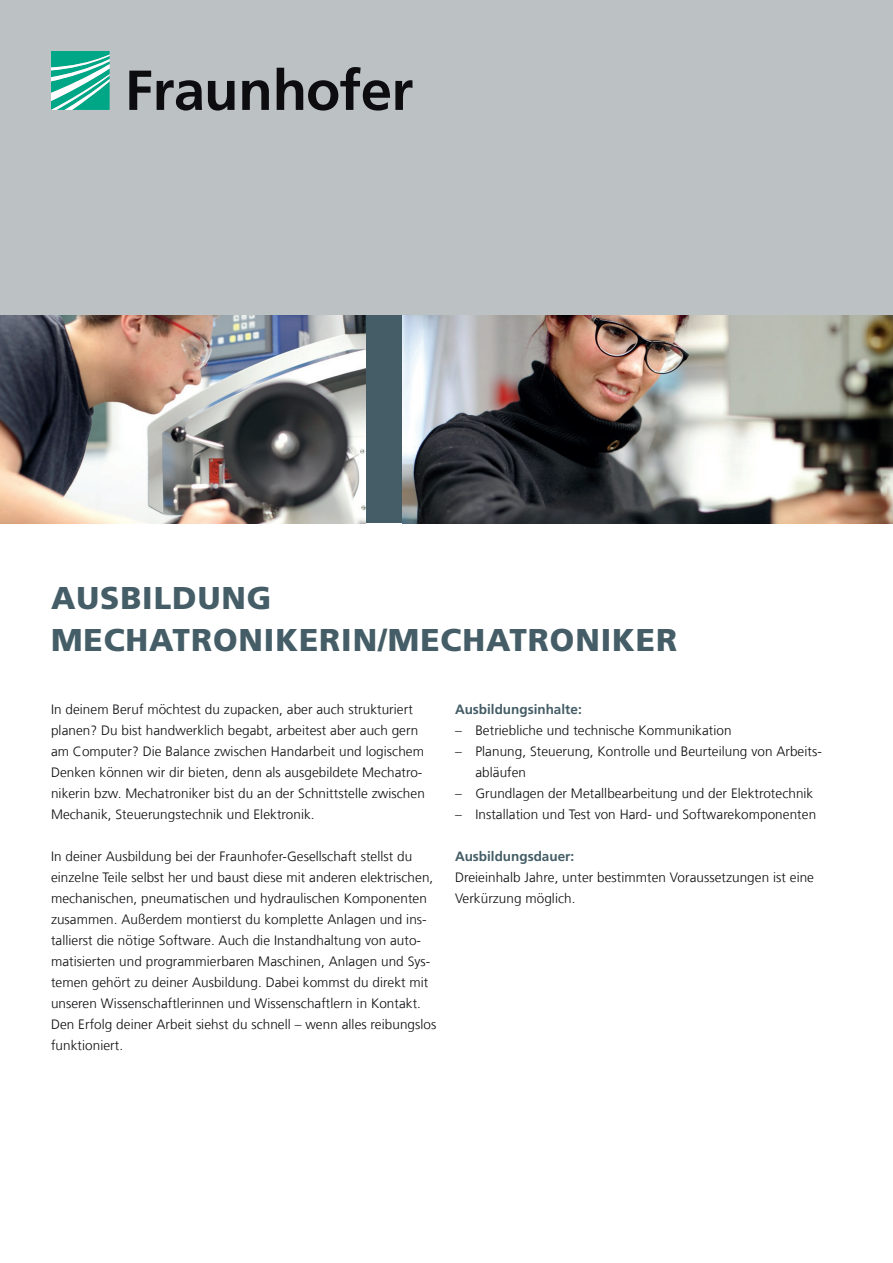
<style>
.page{position:relative;width:893px;height:1263px;background:#fff}
.page>*{position:absolute;margin:0;border:0;box-sizing:border-box;transform-origin:0 0}
.t1{font:900 31.5px/42px "Frutiger LT Com";letter-spacing:.03em;color:#445d66}
.t2{font:300 13.5px/21px "Frutiger LT Com";letter-spacing:.005em;color:#0d0d10}
.t3{font:700 13.5px "Frutiger LT Com";color:#445d66}
</style>
<div class="page">
<div style="left:0;top:315px;width:893px;height:208px;background:#445d66"></div>
<img style="left:0;top:315px;width:366px;height:208px">
<img style="left:403px;top:315px;width:490px;height:208px">
<div style="left:0;top:0;width:893px;height:315px;background:#bcc1c3"></div>
<svg style="left:51px;top:51px;width:59px;height:59px"></svg>
<svg style="left:129px;top:67px;width:283px;height:44px"></svg>
<h1 class="t1" style="left:51px;top:577px;width:628px">AUSBILDUNG<br>MECHATRONIKERIN/MECHATRONIKER</h1>
<p class="t2" style="left:51px;top:699px;width:375px">In deinem Beruf möchtest du zupacken, aber auch strukturiert planen? Du bist handwerklich begabt, arbeitest aber auch gern am Computer? Die Balance zwischen Handarbeit und logischem Denken können wir dir bieten, denn als ausgebildete Mechatro&shy;nikerin bzw. Mechatroniker bist du an der Schnittstelle zwischen Mechanik, Steuerungstechnik und Elektronik.</p>
<p class="t2" style="left:51px;top:846px;width:387px">In deiner Ausbildung bei der Fraunhofer-Gesellschaft stellst du einzelne Teile selbst her und baust diese mit anderen elektrischen, mechanischen, pneumatischen und hydraulischen Komponenten zusammen. Außerdem montierst du komplette Anlagen und ins&shy;tallierst die nötige Software. Auch die Instandhaltung von auto&shy;matisierten und programmierbaren Maschinen, Anlagen und Sys&shy;temen gehört zu deiner Ausbildung. Dabei kommst du direkt mit unseren Wissenschaftlerinnen und Wissenschaftlern in Kontakt.<br>Den Erfolg deiner Arbeit siehst du schnell – wenn alles reibungslos funktioniert.</p>
<p class="t3" style="left:455px;top:701px;width:128px">Ausbildungsinhalte:</p>
<p class="t2" style="left:455px;top:720px;width:278px">– Betriebliche und technische Kommunikation</p>
<p class="t2" style="left:475px;top:741px;width:347px;text-indent:-20px">– Planung, Steuerung, Kontrolle und Beurteilung von Arbeits&shy;abläufen</p>
<p class="t2" style="left:455px;top:783px;width:360px">– Grundlagen der Metallbearbeitung und der Elektrotechnik</p>
<p class="t2" style="left:455px;top:804px;width:363px">– Installation und Test von Hard- und Softwarekomponenten</p>
<p class="t3" style="left:455px;top:849px;width:121px">Ausbildungsdauer:</p>
<p class="t2" style="left:455px;top:867px;width:361px">Dreieinhalb Jahre, unter bestimmten Voraussetzungen ist eine<br>Verkürzung möglich.</p>
</div>
